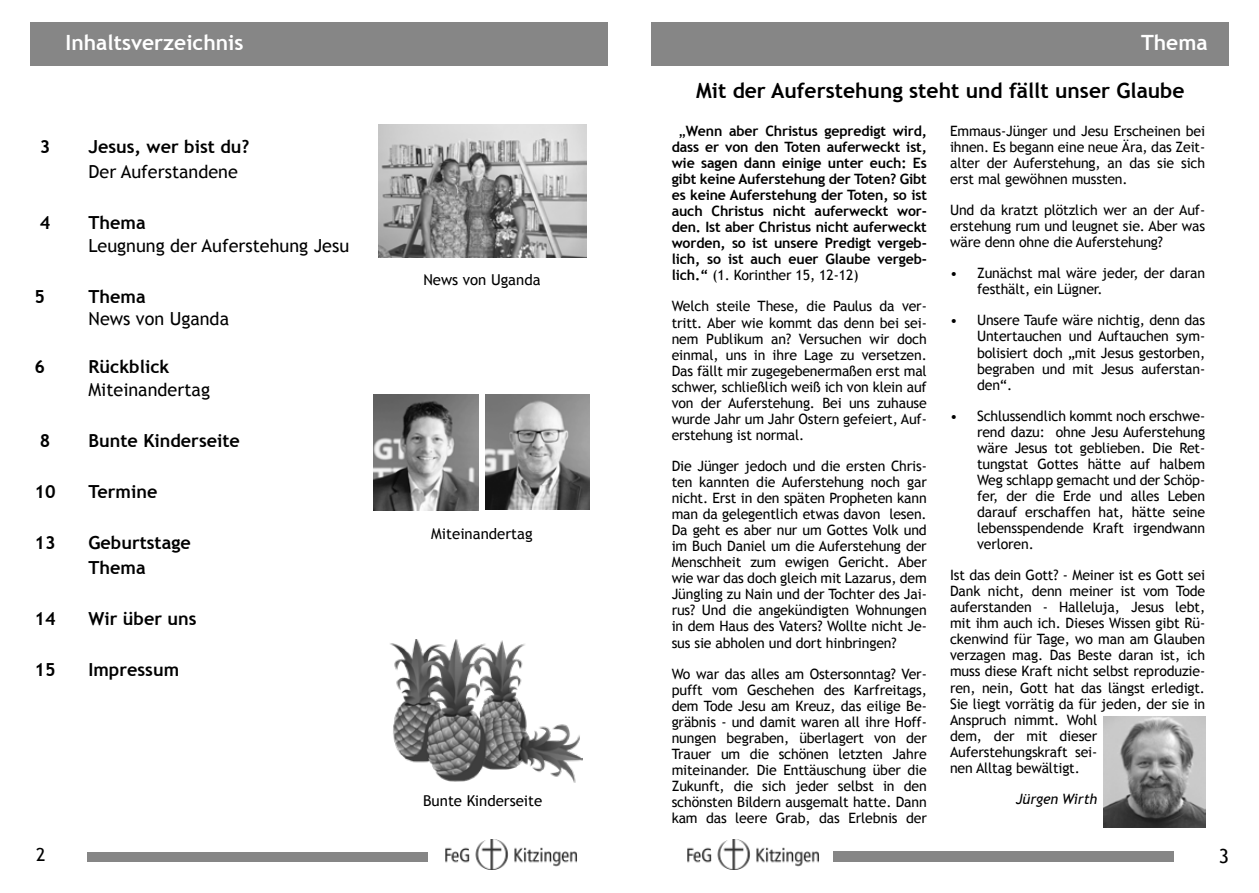
<style>
.page{position:relative;width:1259px;height:893px;background:#fff}
.page>*{position:absolute;margin:0;border:0;box-sizing:border-box;transform-origin:0 0}
.t1{font:700 21px "Trebuchet MS";color:#000}
.t2{font:700 21px "Trebuchet MS";color:#fff}
.t3{font:19.5px "Trebuchet MS";color:#000}
.t4{font:700 18px/25.5px "Trebuchet MS";color:#000}
.t5{font:18px "Trebuchet MS";color:#000}
.t6{font:15px "Trebuchet MS";color:#000}
.t7{font:14.25px/16px "Trebuchet MS";letter-spacing:-.01em;color:#000;text-align:justify}
.t8{font:700 14.25px/16px "Trebuchet MS";letter-spacing:-.01em;color:#000;text-align:justify}
.t9{font:italic 14.25px "Trebuchet MS";letter-spacing:-.01em;color:#000}
.s1{font-weight:400}
</style>
<div class="page">
<div style="left:30px;top:22px;width:577px;height:43px;background:#868686"></div>
<div style="left:651px;top:22px;width:578px;height:43px;background:#868686"></div>
<div style="left:87px;top:853px;width:340px;height:9px;background:#868686"></div>
<div style="left:833px;top:851px;width:340px;height:11px;background:#868686"></div>
<img style="left:445px;top:840px;width:132px;height:30px">
<img style="left:687px;top:840px;width:132px;height:30px">
<img style="left:379px;top:125px;width:208px;height:133px">
<img style="left:374px;top:394px;width:104px;height:116px">
<img style="left:390px;top:640px;width:192px;height:142px">
<img style="left:1103px;top:716px;width:102px;height:112px">
<img style="left:485px;top:394px;width:105px;height:116px">
<h1 class="t2" style="left:66px;top:29px;width:179px">Inhaltsverzeichnis</h1>
<h1 class="t2" style="left:1141px;top:29px;width:68px">Thema</h1>
<p class="t4" style="left:40px;top:133px;width:12px">3</p>
<p class="t4" style="left:88px;top:133px;width:162px">Jesus, wer bist du?</p>
<p class="t5" style="left:88px;top:161px;width:151px">Der Auferstandene</p>
<p class="t4" style="left:40px;top:210px;width:12px">4</p>
<p class="t4" style="left:88px;top:210px;width:59px">Thema</p>
<p class="t5" style="left:88px;top:235px;width:262px">Leugnung der Auferstehung Jesu</p>
<p class="t4" style="left:34px;top:283px;width:12px">5</p>
<p class="t4" style="left:88px;top:283px;width:59px">Thema</p>
<p class="t5" style="left:88px;top:308px;width:142px">News von Uganda</p>
<p class="t4" style="left:34px;top:354px;width:12px">6</p>
<p class="t4" style="left:88px;top:354px;width:82px">Rückblick</p>
<p class="t5" style="left:88px;top:379px;width:123px">Miteinandertag</p>
<p class="t4" style="left:40px;top:427px;width:12px">8</p>
<p class="t4" style="left:88px;top:427px;width:153px">Bunte Kinderseite</p>
<p class="t4" style="left:34px;top:478px;width:23px">10</p>
<p class="t4" style="left:88px;top:478px;width:70px">Termine</p>
<p class="t4" style="left:34px;top:529px;width:23px">13</p>
<p class="t4" style="left:88px;top:529px;width:104px">Geburtstage<br>Thema</p>
<p class="t4" style="left:34px;top:606px;width:23px">14</p>
<p class="t4" style="left:88px;top:606px;width:109px">Wir über uns</p>
<p class="t4" style="left:34px;top:657px;width:23px">15</p>
<p class="t4" style="left:88px;top:657px;width:92px">Impressum</p>
<p class="t6" style="left:423px;top:271px;width:119px">News von Uganda</p>
<p class="t6" style="left:431px;top:525px;width:103px">Miteinandertag</p>
<p class="t6" style="left:423px;top:792px;width:121px">Bunte Kinderseite</p>
<h1 class="t1" style="left:696px;top:77px;width:490px">Mit der Auferstehung steht und fällt unser Glaube</h1>
<p class="t8" style="left:671px;top:123px;width:257px;text-indent:7px"><span class="s1">„</span>Wenn aber Christus gepredigt wird, dass er von den Toten auferweckt ist, wie sagen dann einige unter euch: Es gibt keine Auferstehung der Toten? Gibt es keine Auferstehung der Toten, so ist auch Christus nicht auferweckt wor&shy;den. Ist aber Christus nicht auferweckt worden, so ist unsere Predigt vergeb&shy;lich, so ist auch euer Glaube vergeb&shy;lich.“ <span class="s1">(1. Korinther 15, 12-12)</span></p>
<p class="t7" style="left:671px;top:299px;width:257px">Welch steile These, die Paulus da ver&shy;tritt. Aber wie kommt das denn bei sei&shy;nem Publikum an? Versuchen wir doch einmal, uns in ihre Lage zu versetzen.<br>Das fällt mir zugegebenermaßen erst mal schwer, schließlich weiß ich von klein auf von der Auferstehung. Bei uns zuhause wurde Jahr um Jahr Ostern gefeiert, Auf&shy;erstehung ist normal.</p>
<p class="t7" style="left:671px;top:458px;width:257px">Die Jünger jedoch und die ersten Chris&shy;ten kannten die Auferstehung noch gar nicht. Erst in den späten Propheten kann man da gelegentlich etwas davon lesen.<br>Da geht es aber nur um Gottes Volk und im Buch Daniel um die Auferstehung der Menschheit zum ewigen Gericht. Aber wie war das doch gleich mit Lazarus, dem Jüngling zu Nain und der Tochter des Jai&shy;rus? Und die angekündigten Wohnungen in dem Haus des Vaters? Wollte nicht Je&shy;sus sie abholen und dort hinbringen?</p>
<p class="t7" style="left:671px;top:666px;width:257px">Wo war das alles am Ostersonntag? Ver&shy;pufft vom Geschehen des Karfreitags, dem Tode Jesu am Kreuz, das eilige Be&shy;gräbnis - und damit waren all ihre Hoff&shy;nungen begraben, überlagert von der Trauer um die schönen letzten Jahre miteinander. Die Enttäuschung über die Zukunft, die sich jeder selbst in den schönsten Bildern ausgemalt hatte. Dann kam das leere Grab, das Erlebnis der</p>
<p class="t7" style="left:950px;top:123px;width:257px">Emmaus-Jünger und Jesu Erscheinen bei ihnen. Es begann eine neue Ära, das Zeit&shy;alter der Auferstehung, an das sie sich erst mal gewöhnen mussten.</p>
<p class="t7" style="left:950px;top:202px;width:257px">Und da kratzt plötzlich wer an der Auf&shy;erstehung rum und leugnet sie. Aber was wäre denn ohne die Auferstehung?</p>
<p class="t7" style="left:977px;top:265px;width:230px;text-indent:-27px">• Zunächst mal wäre jeder, der daran festhält, ein Lügner.</p>
<p class="t7" style="left:977px;top:313px;width:230px;text-indent:-27px">• Unsere Taufe wäre nichtig, denn das Untertauchen und Auftauchen sym&shy;bolisiert doch „mit Jesus gestorben, begraben und mit Jesus auferstan&shy;den“.</p>
<p class="t7" style="left:977px;top:408px;width:230px;text-indent:-27px">• Schlussendlich kommt noch erschwe&shy;rend dazu: ohne Jesu Auferstehung wäre Jesus tot geblieben. Die Ret&shy;tungstat Gottes hätte auf halbem Weg schlapp gemacht und der Schöp&shy;fer, der die Erde und alles Leben darauf erschaffen hat, hätte seine lebensspendende Kraft irgendwann verloren.</p>
<p class="t7" style="left:950px;top:567px;width:257px;text-align:left">Ist das dein Gott? - Meiner ist es Gott sei Dank nicht, denn meiner ist vom Tode auferstanden - Halleluja, Jesus lebt, mit ihm auch ich. Dieses Wissen gibt Rü&shy;ckenwind für Tage, wo man am Glauben verzagen mag. Das Beste daran ist, ich muss diese Kraft nicht selbst reproduzie&shy;ren, nein, Gott hat das längst erledigt.<br>Sie liegt vorrätig da für jeden, der sie in Anspruch nimmt. Wohl<br>dem, der mit dieser Auferstehungskraft sei-<br>nen Alltag bewältigt.</p>
<p class="t9" style="left:1016px;top:790px;width:83px">Jürgen Wirth</p>
<p class="t5" style="left:36px;top:844px;width:11px">2</p>
<h2 class="t3" style="left:1218px;top:844px;width:12px">3</h2>
</div>
